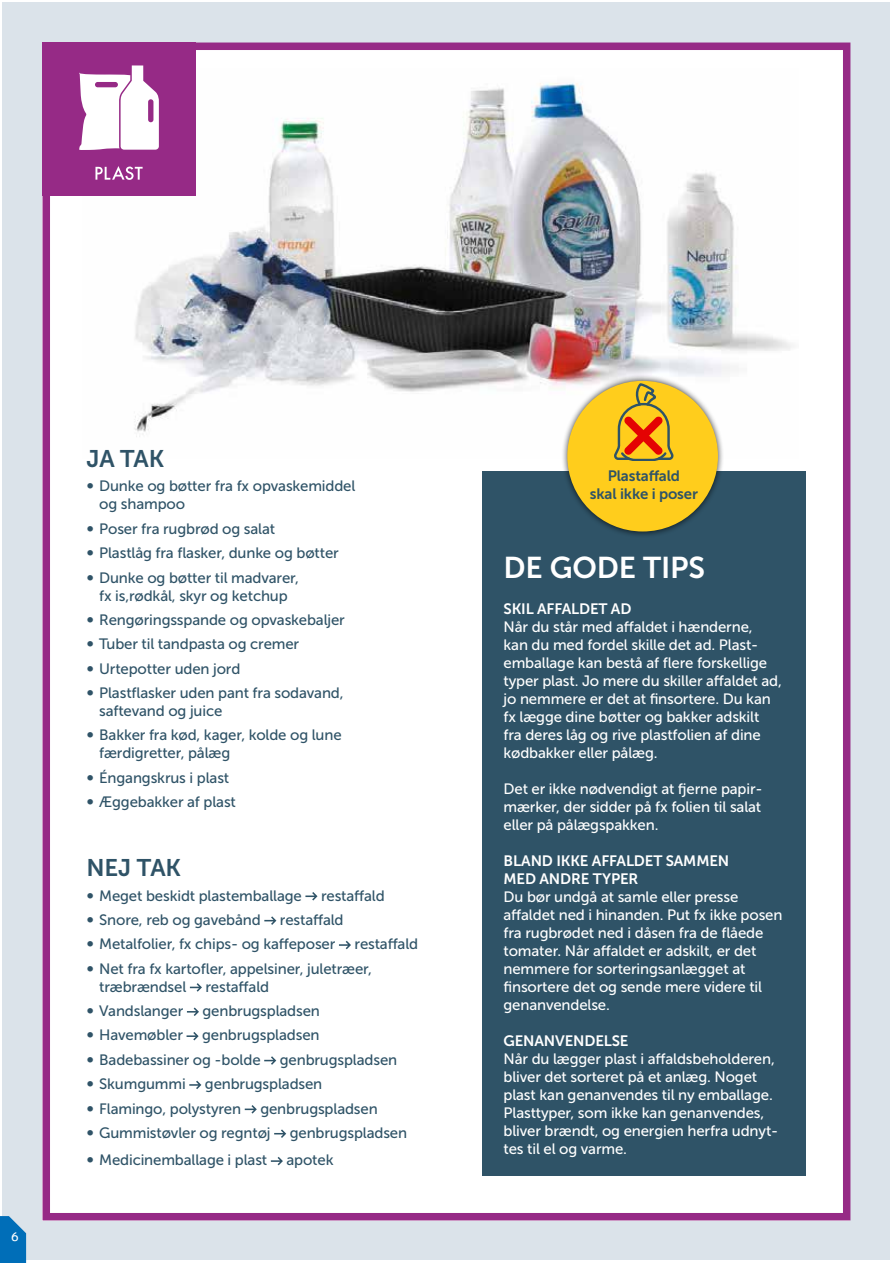
<style>
.page{position:relative;width:893px;height:1263px;background:#fff}
.page>*{position:absolute;margin:0;border:0;box-sizing:border-box;transform-origin:0 0}
.t1{font:30px "Museo Sans 700";letter-spacing:-.005em;color:#fff}
.t2{font:24px "Museo Sans 700";letter-spacing:-.005em;color:#2f5367}
.t3{font:15px/24.3px "Museo Sans 500";letter-spacing:-.01em;color:#2f5367}
.t4{font:15px/18px "Museo Sans 500";letter-spacing:-.01em;color:#fff}
.t5{font:15px/18px "Museo Sans 700";letter-spacing:-.01em;color:#fff}
.t6{font:15px/18px "Museo Sans 700";letter-spacing:-.01em;color:#2f5367;text-align:center}
.t7{font:12px "Signa Normal";color:#fff}
</style>
<div class="page">
<div style="left:3px;top:3px;width:887px;height:1257px;background:linear-gradient(to right,#dbe3ea,#dbe3ea)"></div>
<div style="left:43px;top:43px;width:807px;height:1177px;background:#fff"></div>
<img style="left:134px;top:83px;width:658px;height:354px">
<div style="left:43px;top:43px;width:153px;height:153px;background:#962a86"></div>
<svg style="left:95px;top:166px;width:48px;height:14px"></svg>
<svg style="left:79px;top:65px;width:80px;height:85px"></svg>
<div style="left:43px;top:43px;width:807px;height:1177px;border:8px solid #962a86"></div>
<div style="left:482px;top:471px;width:323px;height:704px;background:#2f5367"></div>
<div style="left:561px;top:374px;width:163px;height:164px;background:#000;opacity:.75"></div>
<div style="left:567px;top:381px;width:151px;height:150px;background:#ffcd1c;border-radius:50%"></div>
<svg style="left:611px;top:381px;width:68px;height:79px"></svg>
<svg style="left:305px;top:892px;width:12px;height:8px"></svg>
<svg style="left:264px;top:916px;width:12px;height:9px"></svg>
<svg style="left:339px;top:941px;width:12px;height:8px"></svg>
<svg style="left:190px;top:983px;width:12px;height:9px"></svg>
<svg style="left:187px;top:1007px;width:12px;height:9px"></svg>
<svg style="left:187px;top:1032px;width:12px;height:8px"></svg>
<svg style="left:264px;top:1056px;width:12px;height:9px"></svg>
<svg style="left:189px;top:1081px;width:12px;height:8px"></svg>
<svg style="left:245px;top:1105px;width:12px;height:8px"></svg>
<svg style="left:274px;top:1129px;width:12px;height:9px"></svg>
<svg style="left:271px;top:1157px;width:12px;height:8px"></svg>
<svg style="left:0;top:1216px;width:26px;height:47px"></svg>
<p class="t7" style="left:12px;top:1230px;width:9px">6</p>
<h2 class="t2" style="left:86px;top:445px;width:79px">JA TAK</h2>
<p class="t3" style="left:99px;top:477px;width:258px;line-height:18px;text-indent:-13px">∞ Dunke og bøtter fra fx opvaskemiddel og shampoo</p>
<p class="t3" style="left:86px;top:516px;width:254px">∞ Poser fra rugbrød og salat<br>∞ Plastlåg fra flasker, dunke og bøtter ∞ Dunke og bøtter til madvarer,</p>
<p class="t3" style="left:86px;top:583px;width:260px;text-indent:13px">fx is,rødkål, skyr og ketchup<br>∞ Rengøringsspande og opvaskebaljer ∞ Tuber til tandpasta og cremer<br>∞ Urtepotter uden jord<br>∞ Plastflasker uden pant fra sodavand,</p>
<p class="t3" style="left:86px;top:699px;width:257px;text-indent:13px">saftevand og juice<br>∞ Bakker fra kød, kager, kolde og lune</p>
<p class="t3" style="left:86px;top:741px;width:151px;text-align:center">færdigretter, pålæg<br>∞ Éngangskrus i plast ∞ Æggebakker af plast</p>
<h2 class="t2" style="left:86px;top:854px;width:96px">NEJ TAK</h2>
<p class="t3" style="left:86px;top:883px;width:217px">∞ Meget beskidt plastemballage</p>
<p class="t3" style="left:321px;top:883px;width:65px">restaffald</p>
<p class="t3" style="left:86px;top:908px;width:176px">∞ Snore, reb og gavebånd</p>
<p class="t3" style="left:86px;top:908px;width:259px;text-indent:193px">restaffald ∞ Metalfolier, fx chips- og kaffeposer</p>
<p class="t3" style="left:86px;top:932px;width:333px;text-indent:268px">restaffald ∞ Net fra fx kartofler, appelsiner, juletræer,</p>
<p class="t3" style="left:99px;top:974px;width:89px">træbrændsel</p>
<p class="t3" style="left:206px;top:974px;width:65px">restaffald</p>
<p class="t3" style="left:86px;top:999px;width:98px">∞ Vandslanger</p>
<p class="t3" style="left:203px;top:999px;width:119px">genbrugspladsen</p>
<p class="t3" style="left:86px;top:1023px;width:98px">∞ Havemøbler</p>
<p class="t3" style="left:86px;top:1023px;width:235px;text-indent:116px">genbrugspladsen ∞ Badebassiner og -bolde</p>
<p class="t3" style="left:280px;top:1047px;width:119px">genbrugspladsen</p>
<p class="t3" style="left:86px;top:1072px;width:101px">∞ Skumgummi</p>
<p class="t3" style="left:86px;top:1072px;width:237px;text-indent:118px">genbrugspladsen ∞ Flamingo, polystyren</p>
<p class="t3" style="left:86px;top:1096px;width:293px;text-indent:174px">genbrugspladsen ∞ Gummistøvler og regntøj</p>
<p class="t3" style="left:290px;top:1121px;width:119px">genbrugspladsen</p>
<p class="t3" style="left:86px;top:1148px;width:182px">∞ Medicinemballage i plast</p>
<p class="t3" style="left:286px;top:1148px;width:49px">apotek</p>
<p class="t6" style="left:590px;top:467px;width:110px">Plastaffald<br>skal ikke i poser</p>
<h1 class="t1" style="left:504px;top:551px;width:203px">DE GODE TIPS</h1>
<p class="t5" style="left:504px;top:600px;width:129px">SKIL AFFALDET AD</p>
<p class="t4" style="left:504px;top:618px;width:280px">Når du står med affaldet i hænderne,<br>kan du med fordel skille det ad. Plast&shy;emballage kan bestå af flere forskellige typer plast. Jo mere du skiller affaldet ad, jo nemmere er det at finsortere. Du kan fx lægge dine bøtter og bakker adskilt<br>fra deres låg og rive plastfolien af dine kødbakker eller pålæg.</p>
<p class="t4" style="left:504px;top:780px;width:260px;text-align:justify">Det er ikke nødvendigt at fjerne papir&shy;mærker, der sidder på fx folien til salat eller på pålægspakken.</p>
<p class="t5" style="left:504px;top:852px;width:227px">BLAND IKKE AFFALDET SAMMEN<br>MED ANDRE TYPER</p>
<p class="t4" style="left:504px;top:888px;width:280px">Du bør undgå at samle eller presse affaldet ned i hinanden. Put fx ikke posen fra rugbrødet ned i dåsen fra de flåede tomater. Når affaldet er adskilt, er det nemmere for sorteringsanlægget at finsortere det og sende mere videre til genanvendelse.</p>
<p class="t5" style="left:504px;top:1032px;width:126px">GENANVENDELSE</p>
<p class="t4" style="left:504px;top:1050px;width:276px">Når du lægger plast i affaldsbeholderen, bliver det sorteret på et anlæg. Noget plast kan genanvendes til ny emballage.<br>Plasttyper, som ikke kan genanvendes, bliver brændt, og energien herfra udnyt&shy;tes til el og varme.</p>
</div>
